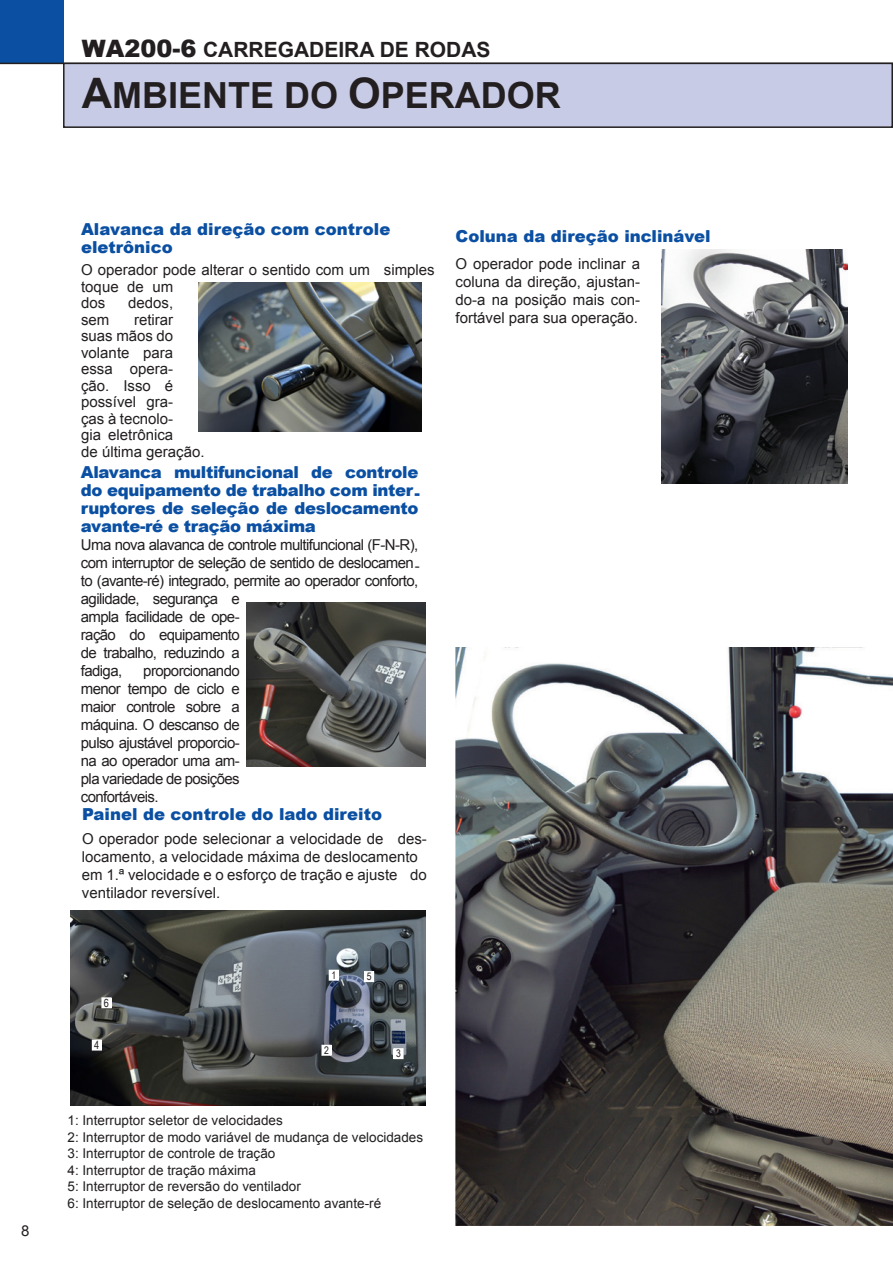
<style>
.page{position:relative;width:893px;height:1263px;background:#fff}
.page>*{position:absolute;margin:0;border:0;box-sizing:border-box;transform-origin:0 0}
.t1{font:700 36px "Arial";color:#231f20}
.t2{font:700 21px "Arial";color:#231f20}
.t3{font:900 16.5px/18px "Arial";color:#0a4fa2}
.t4{font:15px/18px "Arial";color:#231f20}
.t5{font:15px/18px "Arial";letter-spacing:-.04em;color:#231f20}
.t6{font:13.5px/16.5px "Arial";color:#231f20}
.t7{font:11.25px "Arial Narrow";color:#231f20}
.t8{font:10.5px "Arial Narrow";color:#231f20}
.s1{font-weight:900;font-size:24px}
.s2{font-size:42px}
</style>
<div class="page">
<img style="left:661px;top:249px;width:187px;height:234px">
<div style="left:0;top:0;width:64px;height:63px;background:#0a4fa2"></div>
<hr style="left:0;top:63px;width:893px;height:1px;background:#231f20">
<div style="left:64px;top:63px;width:828px;height:64px;background:#c7cbe6"></div>
<div style="left:63px;top:63px;width:830px;height:65px;border:2px solid #231f20"></div>
<img style="left:456px;top:648px;width:437px;height:578px">
<img style="left:70px;top:910px;width:356px;height:196px">
<div style="left:92px;top:1040px;width:9px;height:10px;background:#fff"></div>
<div style="left:102px;top:998px;width:9px;height:10px;background:#fff"></div>
<div style="left:102px;top:997px;width:9px;height:11px;border:1px solid #fff"></div>
<div style="left:329px;top:970px;width:9px;height:10px;background:#fff"></div>
<div style="left:364px;top:971px;width:10px;height:10px;background:#fff"></div>
<div style="left:364px;top:971px;width:10px;height:11px;border:1px solid #fff"></div>
<div style="left:322px;top:1045px;width:9px;height:10px;background:#fff"></div>
<div style="left:394px;top:1049px;width:9px;height:10px;background:#fff"></div>
<div style="left:394px;top:1048px;width:9px;height:11px;border:1px solid #fff"></div>
<img style="left:246px;top:602px;width:180px;height:165px">
<img style="left:199px;top:283px;width:222px;height:148px">
<p class="t2" style="left:82px;top:36px;width:410px"><span class="s1">WA200-6</span> CARREGADEIRA DE RODAS</p>
<p class="t1" style="left:82px;top:71px;width:481px"><span class="s2">A</span>MBIENTE DO <span class="s2">O</span>PERADOR</p>
<p class="t4" style="left:21px;top:1222px;width:10px">8</p>
<p class="t3" style="left:81px;top:219px;width:311px">Alavanca da direção com controle eletrônico</p>
<p class="t4" style="left:81px;top:262px;width:355px;line-height:16.5px">O operador pode alterar o sentido com um simples toque de um<br>dos</p>
<p class="t4" style="left:128px;top:294px;width:47px">dedos,</p>
<p class="t4" style="left:81px;top:311px;width:125px;line-height:16.5px;text-indent:53px">retirar suas mãos do volante para essa opera&shy;ção. Isso é possível gra-<br>ças à tecnolo-<br>gia eletrônica<br>de última geração.</p>
<p class="t4" style="left:81px;top:311px;width:30px">sem</p>
<p class="t3" style="left:81px;top:462px;width:341px;text-align:justify">Alavanca multifuncional de controle do equipamento de trabalho com inter&shy;ruptores de seleção de deslocamento avante-ré e tração máxima</p>
<p class="t5" style="left:81px;top:536px;width:340px">Uma nova alavanca de controle multifuncional (F-N-R), com interruptor de seleção de sentido de deslocamen&shy;to (avante-ré) integrado, permite ao operador conforto, agilidade, segurança e<br>ampla facilidade de ope-<br>ração do equipamento<br>de trabalho, reduzindo a<br>fadiga,</p>
<p class="t4" style="left:81px;top:662px;width:160px;text-align:justify;text-indent:62px">proporcionando menor tempo de ciclo e maior controle sobre a máquina. O descanso de pulso ajustável proporcio&shy;na ao operador uma am&shy;pla variedade de posições confortáveis.</p>
<p class="t3" style="left:82px;top:805px;width:302px">Painel de controle do lado direito</p>
<p class="t4" style="left:82px;top:830px;width:346px">O operador pode selecionar a velocidade de des&shy;locamento, a velocidade máxima de deslocamento em 1.ª velocidade e o esforço de tração e ajuste do ventilador reversível.</p>
<p class="t3" style="left:455px;top:227px;width:257px">Coluna da direção inclinável</p>
<p class="t4" style="left:455px;top:255px;width:186px;text-align:justify">O operador pode inclinar a coluna da direção, ajustan&shy;do-a na posição mais con&shy;fortável para sua operação.</p>
<p class="t7" style="left:104px;top:995px;width:7px">6</p>
<p class="t7" style="left:94px;top:1037px;width:7px">4</p>
<p class="t8" style="left:331px;top:967px;width:6px">1</p>
<p class="t8" style="left:367px;top:969px;width:6px">5</p>
<p class="t8" style="left:324px;top:1043px;width:6px">2</p>
<p class="t8" style="left:396px;top:1046px;width:6px">3</p>
<p class="t6" style="left:68px;top:1112px;width:357px">1: Interruptor seletor de velocidades<br>2: Interruptor de modo variável de mudança de velocidades 3: Interruptor de controle de tração<br>4: Interruptor de tração máxima<br>5: Interruptor de reversão do ventilador<br>6: Interruptor de seleção de deslocamento avante-ré</p>
</div>
